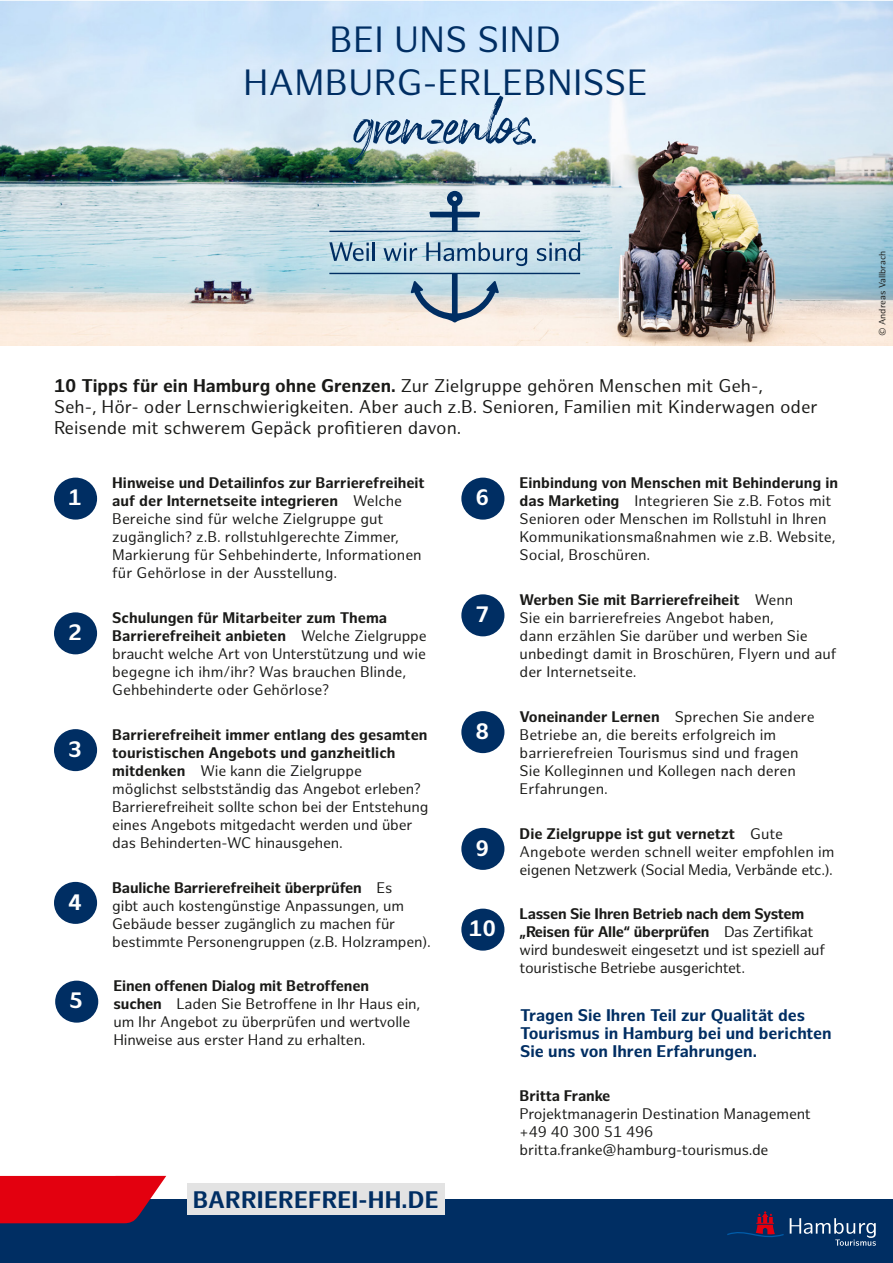
<style>
.page{position:relative;width:893px;height:1263px;background:#fff}
.page>*{position:absolute;margin:0;border:0;box-sizing:border-box;transform-origin:0 0}
.t1{font:53.55px "Black Vosten";color:#002e63}
.t2{font:35.7px/42.9px "Hamburg Sans";letter-spacing:.01em;color:#002e63;text-align:center}
.t3{font:700 23.4px "Hamburg Sans";letter-spacing:.01em;color:#002e63}
.t4{font:700 21.75px "Hamburg Sans";color:#fff}
.t5{font:18px/21px "Hamburg Sans";color:#1a1a18}
.t6{font:700 16.5px/18px "Hamburg Sans";color:#002e63}
.t7{font:15px/18px "Hamburg Sans";letter-spacing:-.01em;color:#1a1a18}
.t8{font:700 15px "Hamburg Sans";letter-spacing:-.01em;color:#1a1a18}
.t9{font:9px "Hamburg Sans";color:#1a1a18}
.s1{font-weight:700}
</style>
<div class="page">
<div style="left:0;top:1199px;width:893px;height:64px;background:#002e63"></div>
<svg style="left:0;top:1176px;width:166px;height:47px;background:#d2091a"></svg>
<svg style="left:727px;top:1211px;width:57px;height:27px"></svg>
<svg style="left:790px;top:1218px;width:86px;height:28px"></svg>
<img style="left:0;top:0;width:893px;height:345px">
<div style="left:54px;top:478px;width:43px;height:42px;background:#002e63;border-radius:50%"></div>
<div style="left:461px;top:478px;width:43px;height:42px;background:#002e63;border-radius:50%"></div>
<div style="left:461px;top:594px;width:43px;height:42px;background:#002e63;border-radius:50%"></div>
<div style="left:461px;top:711px;width:43px;height:42px;background:#002e63;border-radius:50%"></div>
<div style="left:461px;top:828px;width:43px;height:42px;background:#002e63;border-radius:50%"></div>
<div style="left:461px;top:909px;width:43px;height:42px;background:#002e63;border-radius:50%"></div>
<div style="left:54px;top:729px;width:43px;height:42px;background:#002e63;border-radius:50%"></div>
<div style="left:54px;top:882px;width:43px;height:42px;background:#002e63;border-radius:50%"></div>
<div style="left:55px;top:981px;width:43px;height:42px;background:#002e63;border-radius:50%"></div>
<div style="left:54px;top:612px;width:43px;height:42px;background:#002e63;border-radius:50%"></div>
<div style="left:187px;top:1183px;width:258px;height:32px;background:#e3e3e3"></div>
<svg style="left:329px;top:242px;width:40px;height:19px"></svg>
<hr style="left:372px;top:242px;width:3px;height:19px;background:#002e63">
<svg style="left:383px;top:243px;width:34px;height:18px"></svg>
<svg style="left:426px;top:242px;width:101px;height:24px;background:#9eb8cb"></svg>
<svg style="left:537px;top:242px;width:43px;height:19px"></svg>
<svg style="left:329px;top:273px;width:251px;height:50px;background:#c3cfd4"></svg>
<svg style="left:329px;top:191px;width:251px;height:41px;background:#c6d6df"></svg>
<h2 class="t2" style="left:243px;top:20px;width:406px">BEI UNS SIND<br>HAMBURG-ERLEBNISSE</h2>
<h1 class="t1" style="left:354px;top:94px;width:185px">grenzenlos.</h1>
<p class="t5" style="left:54px;top:376px;width:765px"><span class="s1">10 Tipps für ein Hamburg ohne Grenzen.</span> Zur Zielgruppe gehören Menschen mit Geh-,<br>Seh-, Hör- oder Lernschwierigkeiten. Aber auch z.B. Senioren, Familien mit Kinderwagen oder<br>Reisende mit schwerem Gepäck profitieren davon.</p>
<p class="t7" style="left:112px;top:475px;width:314px"><span class="s1">Hinweise und Detailinfos zur Barrierefreiheit auf der Internetseite integrieren</span> Welche Bereiche sind für welche Zielgruppe gut zugänglich? z.B. rollstuhlgerechte Zimmer, Markierung für Sehbehinderte, Informationen für Gehörlose in der Ausstellung.</p>
<p class="t7" style="left:520px;top:475px;width:320px"><span class="s1">Einbindung von Menschen mit Behinderung in das Marketing</span> Integrieren Sie z.B. Fotos mit Senioren oder Menschen im Rollstuhl in Ihren Kommunikationsmaßnahmen wie z.B. Website, Social, Broschüren.</p>
<p class="t7" style="left:520px;top:591px;width:318px"><span class="s1">Werben Sie mit Barrierefreiheit</span> Wenn<br>Sie ein barrierefreies Angebot haben,<br>dann erzählen Sie darüber und werben Sie unbedingt damit in Broschüren, Flyern und auf der Internetseite.</p>
<p class="t7" style="left:520px;top:708px;width:296px"><span class="s1">Voneinander Lernen</span> Sprechen Sie andere Betriebe an, die bereits erfolgreich im barrierefreien Tourismus sind und fragen Sie Kolleginnen und Kollegen nach deren Erfahrungen.</p>
<p class="t7" style="left:520px;top:825px;width:316px"><span class="s1">Die Zielgruppe ist gut vernetzt</span> Gute<br>Angebote werden schnell weiter empfohlen im eigenen Netzwerk (Social Media, Verbände etc.).</p>
<p class="t7" style="left:520px;top:906px;width:307px"><span class="s1">Lassen Sie Ihren Betrieb nach dem System „Reisen für Alle“ überprüfen</span> Das Zertifikat wird bundesweit eingesetzt und ist speziell auf touristische Betriebe ausgerichtet.</p>
<h3 class="t4" style="left:68px;top:485px;width:15px">1</h3>
<h3 class="t4" style="left:475px;top:485px;width:15px">6</h3>
<h3 class="t4" style="left:475px;top:602px;width:15px">7</h3>
<p class="t7" style="left:112px;top:609px;width:316px"><span class="s1">Schulungen für Mitarbeiter zum Thema Barrierefreiheit anbieten</span> Welche Zielgruppe braucht welche Art von Unterstützung und wie begegne ich ihm/ihr? Was brauchen Blinde, Gehbehinderte oder Gehörlose?</p>
<h3 class="t4" style="left:68px;top:620px;width:15px">2</h3>
<h3 class="t4" style="left:475px;top:718px;width:15px">8</h3>
<p class="t7" style="left:112px;top:726px;width:318px"><span class="s1">Barrierefreiheit immer entlang des gesamten touristischen Angebots und ganzheitlich mitdenken</span> Wie kann die Zielgruppe möglichst selbstständig das Angebot erleben?<br>Barrierefreiheit sollte schon bei der Entstehung eines Angebots mitgedacht werden und über das Behinderten-WC hinausgehen.</p>
<p class="t7" style="left:112px;top:879px;width:320px"><span class="s1">Bauliche Barrierefreiheit überprüfen</span> Es<br>gibt auch kostengünstige Anpassungen, um Gebäude besser zugänglich zu machen für bestimmte Personengruppen (z.B. Holzrampen).</p>
<p class="t7" style="left:113px;top:978px;width:308px"><span class="s1">Einen offenen Dialog mit Betroffenen suchen</span> Laden Sie Betroffene in Ihr Haus ein, um Ihr Angebot zu überprüfen und wertvolle Hinweise aus erster Hand zu erhalten.</p>
<h3 class="t4" style="left:68px;top:736px;width:15px">3</h3>
<h3 class="t4" style="left:475px;top:835px;width:15px">9</h3>
<h3 class="t4" style="left:68px;top:889px;width:15px">4</h3>
<h3 class="t4" style="left:469px;top:916px;width:29px">10</h3>
<h3 class="t4" style="left:69px;top:988px;width:15px">5</h3>
<p class="t6" style="left:520px;top:1007px;width:313px">Tragen Sie Ihren Teil zur Qualität des<br>Tourismus in Hamburg bei und berichten<br>Sie uns von Ihren Erfahrungen.</p>
<h3 class="t3" style="left:193px;top:1186px;width:247px">BARRIEREFREI-HH.DE</h3>
<p class="t8" style="left:520px;top:1087px;width:92px">Britta Franke</p>
<p class="t7" style="left:520px;top:1105px;width:293px">Projektmanagerin Destination Management +49 40 300 51 496 britta.franke@hamburg-tourismus.de</p>
<p class="t9" style="left:877px;top:336px;width:87px;rotate:-90deg">© Andreas Vallbrach</p>
</div>
